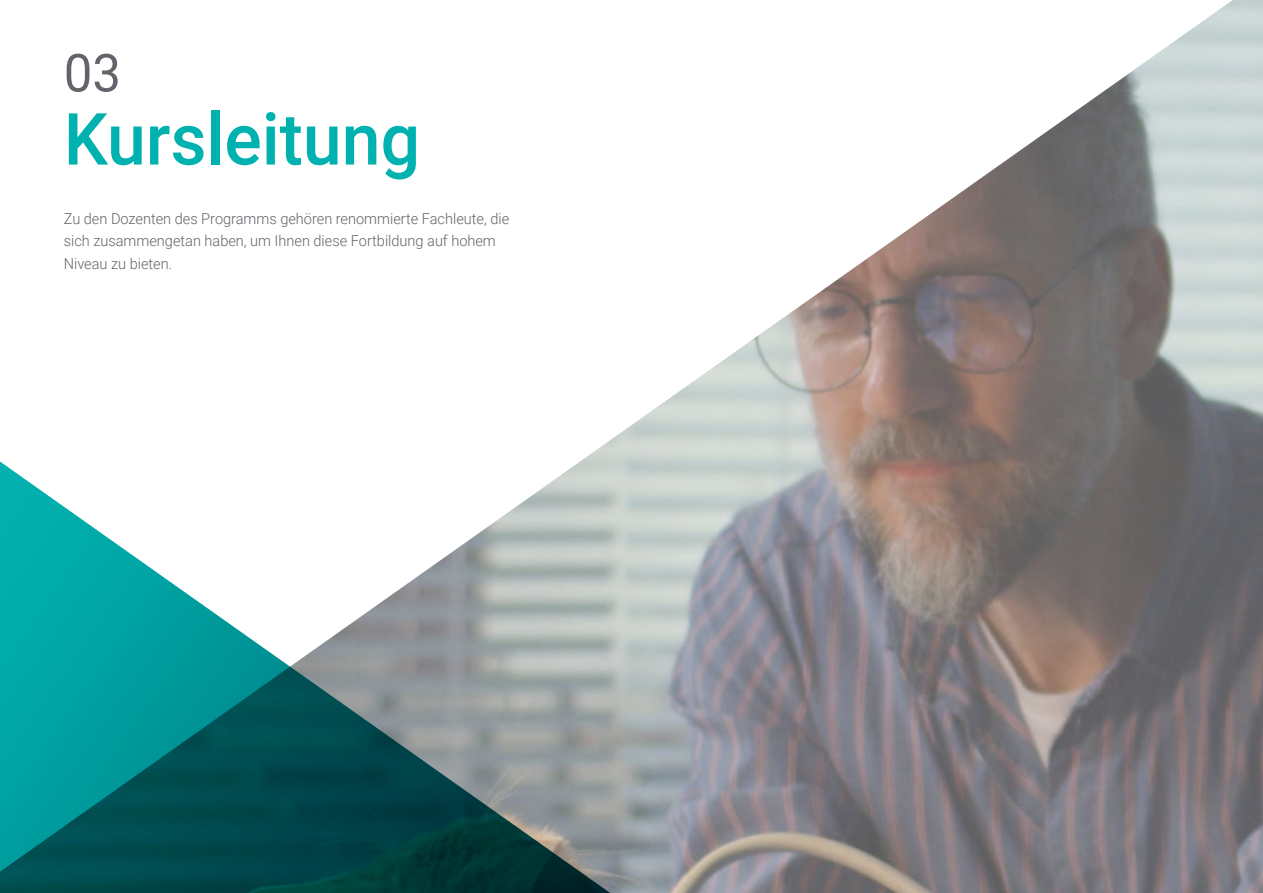
<style>
.page{position:relative;width:1263px;height:893px;background:#fff}
.page>*{position:absolute;margin:0;border:0;box-sizing:border-box;transform-origin:0 0}
.t1{font:500 72px "Roboto";color:#00b2af}
.t2{font:52.5px "Roboto";color:#61646a}
.t3{font:300 15px/22.5px "Roboto";color:#61646a}
</style>
<div class="page">
<img style="left:602px;top:0;width:661px;height:893px">
<svg style="left:0;top:446px;width:640px;height:447px"></svg>
<h2 class="t2" style="left:64px;top:36px;width:59px">03</h2>
<h1 class="t1" style="left:64px;top:89px;width:358px">Kursleitung</h1>
<p class="t3" style="left:64px;top:207px;width:447px">Zu den Dozenten des Programms gehören renommierte Fachleute, die sich zusammengetan haben, um Ihnen diese Fortbildung auf hohem<br>Niveau zu bieten.</p>
</div>
